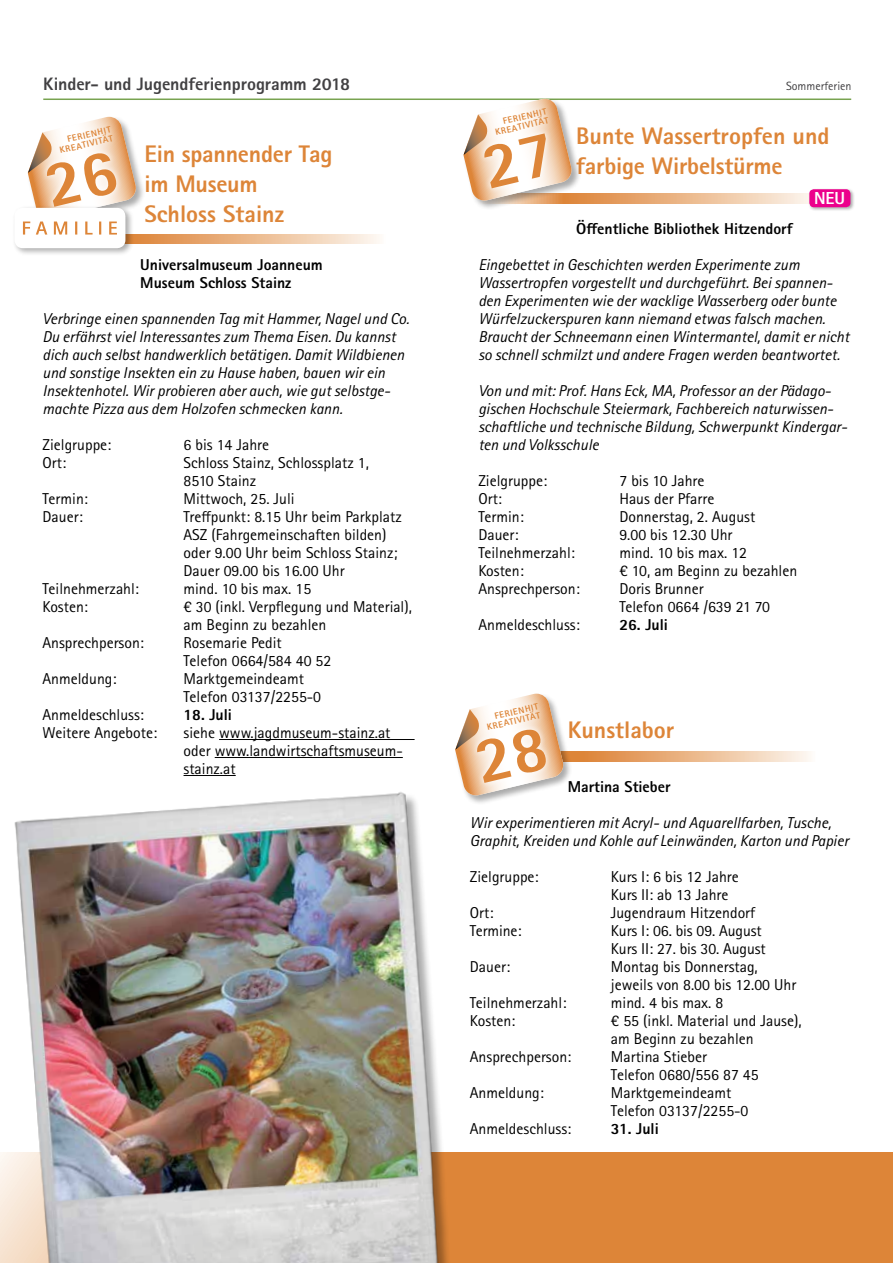
<style>
.page{position:relative;width:893px;height:1263px;background:#fff}
.page>*{position:absolute;margin:0;border:0;box-sizing:border-box;transform-origin:0 0}
.t1{font:800 24px/30px "Rotis Sans Serif Pro";letter-spacing:-.005em;color:#dd8538}
.t2{font:800 18px "Rotis Sans Serif Pro";letter-spacing:-.005em;color:#414042}
.t3{font:800 17.4px "Rotis Sans Serif Pro";color:#fff}
.t4{font:15.75px/18px "Rotis Sans Serif Pro";color:#000}
.t5{font:italic 15.75px/18px "Rotis Sans Serif Pro";color:#000}
.t6{font:800 15.75px/18px "Rotis Sans Serif Pro";color:#000}
.t7{font:12px "Rotis Sans Serif Pro";color:#414042}
.t8{font:800 9px/9px "Rotis Sans Serif Pro";color:#dd8538;text-align:right}
</style>
<div class="page">
<hr style="left:43px;top:99px;width:808px;height:1px;background:#78a350">
<div style="left:0;top:1152px;width:893px;height:111px;background:#dd8538"></div>
<hr style="left:219px;top:739px;width:196px;height:1px;background:#000">
<hr style="left:215px;top:757px;width:188px;height:1px;background:#000">
<hr style="left:184px;top:775px;width:52px;height:1px;background:#000">
<svg style="left:134px;top:234px;width:246px;height:10px;background:#ecbc93"></svg>
<div style="left:27px;top:116px;width:119px;height:112px;background:#000;opacity:.33"></div>
<div style="left:12px;top:205px;width:122px;height:52px;background:#000;opacity:.33"></div>
<div style="left:14px;top:208px;width:111px;height:40px;background:#fff;border-radius:9px"></div>
<img style="left:0;top:792px;width:448px;height:471px">
<svg style="left:573px;top:752px;width:238px;height:10px;background:#ebb98d"></svg>
<div style="left:454px;top:692px;width:119px;height:113px;background:#000;opacity:.33"></div>
<svg style="left:581px;top:193px;width:227px;height:10px;background:#ecbd93"></svg>
<div style="left:462px;top:98px;width:119px;height:112px;background:#000;opacity:.33"></div>
<div style="left:808px;top:188px;width:47px;height:24px;background:#000;opacity:.33"></div>
<div style="left:809px;top:189px;width:41px;height:18px;background:#ec008c;border-radius:4px"></div>
<svg style="left:23px;top:116px;width:114px;height:119px"></svg>
<svg style="left:455px;top:692px;width:109px;height:105px"></svg>
<svg style="left:463px;top:98px;width:110px;height:104px"></svg>
<p class="t2" style="left:43px;top:72px;width:308px">Kinder- und Jugendferienprogramm 2018</p>
<p class="t7" style="left:786px;top:79px;width:67px">Sommerferien</p>
<p class="t8" style="left:57px;top:137px;width:56px;rotate:-13deg">FERIENHIT<br>KREATIVITÄT</p>
<h1 class="t1" style="left:145px;top:139px;width:189px">Ein spannender Tag im Museum<br>Schloss Stainz</h1>
<p class="t6" style="left:140px;top:256px;width:184px">Universalmuseum Joanneum<br>Museum Schloss Stainz</p>
<p class="t5" style="left:43px;top:310px;width:368px">Verbringe einen spannenden Tag mit Hammer, Nagel und Co.<br>Du erfährst viel Interessantes zum Thema Eisen. Du kannst dich auch selbst handwerklich betätigen. Damit Wildbienen und sonstige Insekten ein zu Hause haben, bauen wir ein Insektenhotel. Wir probieren aber auch, wie gut selbstge&shy;machte Pizza aus dem Holzofen schmecken kann.</p>
<p class="t4" style="left:43px;top:436px;width:70px">Zielgruppe:</p>
<p class="t4" style="left:184px;top:436px;width:87px">6 bis 14 Jahre</p>
<p class="t4" style="left:43px;top:454px;width:25px">Ort:</p>
<p class="t4" style="left:184px;top:454px;width:187px">Schloss Stainz, Schlossplatz 1,<br>8510 Stainz</p>
<p class="t4" style="left:43px;top:490px;width:47px">Termin:</p>
<p class="t4" style="left:184px;top:490px;width:113px">Mittwoch, 25. Juli</p>
<p class="t4" style="left:43px;top:508px;width:42px">Dauer:</p>
<p class="t4" style="left:184px;top:508px;width:220px">Treffpunkt: 8.15 Uhr beim Parkplatz<br>ASZ (Fahrgemeinschaften bilden) oder 9.00 Uhr beim Schloss Stainz;<br>Dauer 09.00 bis 16.00 Uhr</p>
<p class="t4" style="left:43px;top:580px;width:98px">Teilnehmerzahl:</p>
<p class="t4" style="left:184px;top:580px;width:129px">mind. 10 bis max. 15</p>
<p class="t4" style="left:43px;top:598px;width:47px">Kosten:</p>
<p class="t4" style="left:184px;top:598px;width:230px">€ 30 (inkl. Verpflegung und Material), am Beginn zu bezahlen</p>
<p class="t4" style="left:43px;top:634px;width:103px">Ansprechperson:</p>
<p class="t4" style="left:184px;top:634px;width:149px">Rosemarie Pedit<br>Telefon 0664/584 40 52</p>
<p class="t4" style="left:43px;top:670px;width:76px">Anmeldung:</p>
<p class="t4" style="left:184px;top:670px;width:139px">Marktgemeindeamt<br>Telefon 03137/2255-0</p>
<p class="t4" style="left:43px;top:706px;width:103px">Anmeldeschluss:</p>
<p class="t6" style="left:184px;top:706px;width:50px">18. Juli</p>
<p class="t4" style="left:43px;top:724px;width:116px">Weitere Angebote:</p>
<p class="t4" style="left:184px;top:724px;width:221px">siehe www.jagdmuseum-stainz.at oder www.landwirtschaftsmuseum&shy;stainz.at</p>
<p class="t8" style="left:492px;top:119px;width:56px;rotate:-13deg">FERIENHIT<br>KREATIVITÄT</p>
<h1 class="t1" style="left:576px;top:121px;width:255px">Bunte Wassertropfen und farbige Wirbelstürme</h1>
<p class="t3" style="left:814px;top:187px;width:33px">NEU</p>
<p class="t6" style="left:576px;top:220px;width:218px">Öffentliche Bibliothek Hitzendorf</p>
<p class="t5" style="left:478px;top:256px;width:372px">Eingebettet in Geschichten werden Experimente zum Wassertropfen vorgestellt und durchgeführt. Bei spannen&shy;den Experimenten wie der wacklige Wasserberg oder bunte Würfelzuckerspuren kann niemand etwas falsch machen.<br>Braucht der Schneemann einen Wintermantel, damit er nicht so schnell schmilzt und andere Fragen werden beantwortet.</p>
<p class="t5" style="left:478px;top:382px;width:370px">Von und mit: Prof. Hans Eck, MA, Professor an der Pädago&shy;gischen Hochschule Steiermark, Fachbereich naturwissen&shy;schaftliche und technische Bildung, Schwerpunkt Kindergar&shy;ten und Volksschule</p>
<p class="t4" style="left:478px;top:472px;width:70px">Zielgruppe:</p>
<p class="t4" style="left:619px;top:472px;width:87px">7 bis 10 Jahre</p>
<p class="t4" style="left:478px;top:490px;width:25px">Ort:</p>
<p class="t4" style="left:619px;top:490px;width:97px">Haus der Pfarre</p>
<p class="t4" style="left:478px;top:508px;width:47px">Termin:</p>
<p class="t4" style="left:619px;top:508px;width:137px">Donnerstag, 2. August</p>
<p class="t4" style="left:478px;top:526px;width:42px">Dauer:</p>
<p class="t4" style="left:619px;top:526px;width:115px">9.00 bis 12.30 Uhr</p>
<p class="t4" style="left:478px;top:544px;width:98px">Teilnehmerzahl:</p>
<p class="t4" style="left:619px;top:544px;width:129px">mind. 10 bis max. 12</p>
<p class="t4" style="left:478px;top:562px;width:47px">Kosten:</p>
<p class="t4" style="left:619px;top:562px;width:179px">€ 10, am Beginn zu bezahlen</p>
<p class="t4" style="left:478px;top:580px;width:103px">Ansprechperson:</p>
<p class="t4" style="left:619px;top:580px;width:152px">Doris Brunner<br>Telefon 0664 /639 21 70</p>
<p class="t4" style="left:478px;top:616px;width:103px">Anmeldeschluss:</p>
<p class="t6" style="left:619px;top:616px;width:50px">26. Juli</p>
<p class="t8" style="left:484px;top:714px;width:56px;rotate:-13deg">FERIENHIT<br>KREATIVITÄT</p>
<h1 class="t1" style="left:568px;top:715px;width:108px">Kunstlabor</h1>
<p class="t6" style="left:568px;top:778px;width:104px">Martina Stieber</p>
<p class="t5" style="left:470px;top:814px;width:380px">Wir experimentieren mit Acryl- und Aquarellfarben, Tusche,<br>Graphit, Kreiden und Kohle auf Leinwänden, Karton und Papier</p>
<p class="t4" style="left:470px;top:868px;width:70px">Zielgruppe:</p>
<p class="t4" style="left:611px;top:868px;width:129px">Kurs I: 6 bis 12 Jahre<br>Kurs II: ab 13 Jahre</p>
<p class="t4" style="left:470px;top:904px;width:25px">Ort:</p>
<p class="t4" style="left:611px;top:904px;width:146px">Jugendraum Hitzendorf</p>
<p class="t4" style="left:470px;top:922px;width:53px">Termine:</p>
<p class="t4" style="left:611px;top:922px;width:156px">Kurs I: 06. bis 09. August<br>Kurs II: 27. bis 30. August</p>
<p class="t4" style="left:470px;top:958px;width:42px">Dauer:</p>
<p class="t4" style="left:611px;top:958px;width:187px">Montag bis Donnerstag, jeweils von 8.00 bis 12.00 Uhr</p>
<p class="t4" style="left:470px;top:994px;width:98px">Teilnehmerzahl:</p>
<p class="t4" style="left:611px;top:994px;width:114px">mind. 4 bis max. 8</p>
<p class="t4" style="left:470px;top:1012px;width:47px">Kosten:</p>
<p class="t4" style="left:611px;top:1012px;width:192px">€ 55 (inkl. Material und Jause), am Beginn zu bezahlen</p>
<p class="t4" style="left:470px;top:1048px;width:103px">Ansprechperson:</p>
<p class="t4" style="left:611px;top:1048px;width:149px">Martina Stieber<br>Telefon 0680/556 87 45</p>
<p class="t4" style="left:470px;top:1084px;width:76px">Anmeldung:</p>
<p class="t4" style="left:611px;top:1084px;width:139px">Marktgemeindeamt<br>Telefon 03137/2255-0</p>
<p class="t4" style="left:470px;top:1120px;width:103px">Anmeldeschluss:</p>
<p class="t6" style="left:611px;top:1120px;width:49px">31. Juli</p>
</div>
